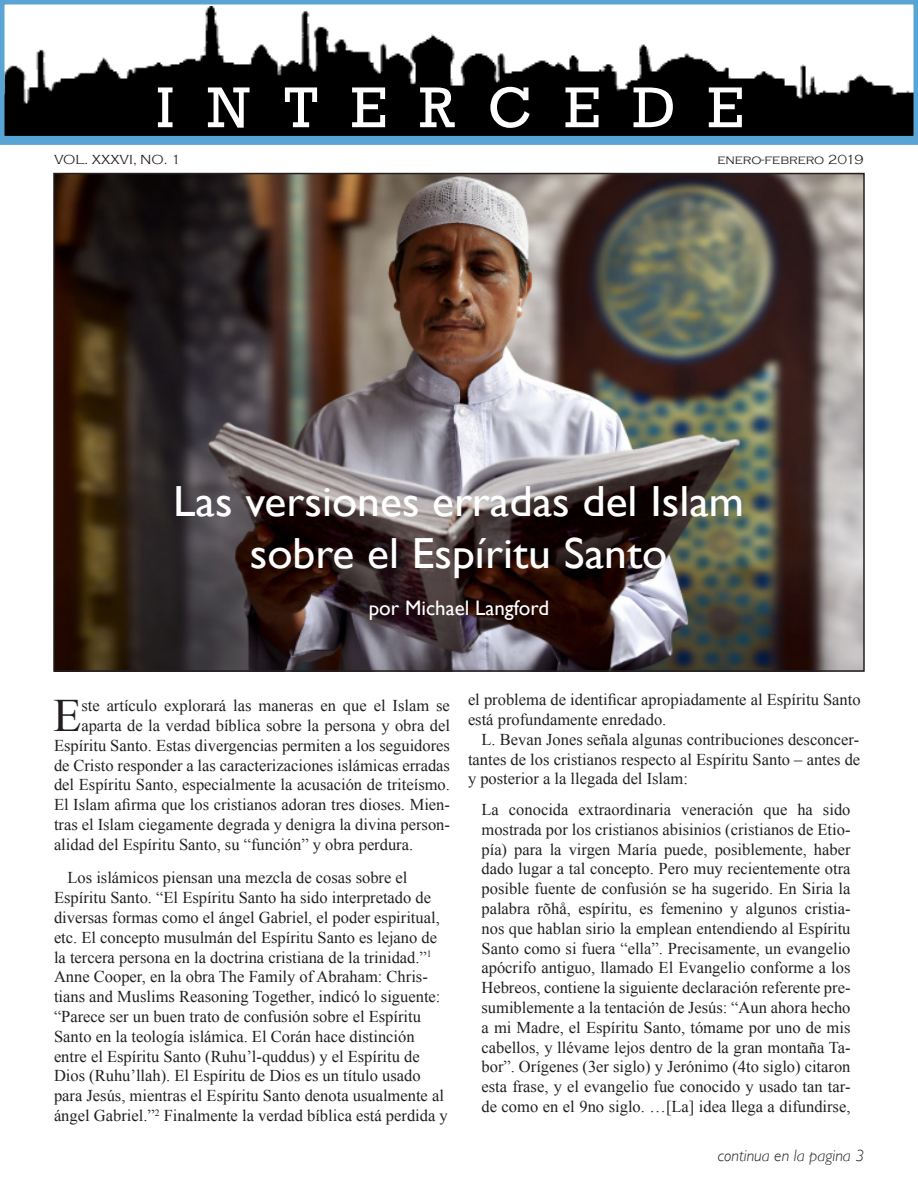
<style>
.page{position:relative;width:918px;height:1188px;background:#fff}
.page>*{position:absolute;margin:0;border:0;box-sizing:border-box;transform-origin:0 0}
.t1{font:54px "Rockwell";letter-spacing:.6em;color:#fff}
.t2{font:46.35px "Times New Roman";color:#231f20}
.t3{font:43.5px/52.2px "Gill Sans";color:#fff;text-align:center;scale:1.05 1}
.t4{font:21px "Gill Sans";color:#fff}
.t5{font:16.5px/19.8px "Times New Roman";color:#231f20}
.t6{font:italic 300 16.5px "Gill Sans";color:#231f20}
.t7{font:300 13.5px "Copperplate Gothic";color:#231f20}
</style>
<div class="page">
<svg style="left:0;top:0;width:918px;height:145px"></svg>
<img style="left:56px;top:176px;width:806px;height:493px">
<p class="t1" style="left:156px;top:74px;width:589px">INTERCEDE</p>
<p class="t7" style="left:54px;top:152px;width:128px">VOL. XXXVI, NO. 1</p>
<p class="t7" style="left:717px;top:152px;width:148px">enero-febrero 2019</p>
<p class="t3" style="left:173px;top:475px;width:545px">Las versiones erradas del Islam sobre el Espíritu Santo</p>
<p class="t4" style="left:369px;top:596px;width:182px">por Michael Langford</p>
<p class="t2" style="left:53px;top:684px;width:30px">E</p>
<p class="t5" style="left:81px;top:696px;width:370px">ste artículo explorará las maneras en que el Islam se</p>
<p class="t5" style="left:81px;top:715px;width:370px">aparta de la verdad bíblica sobre la persona y obra del</p>
<p class="t5" style="left:54px;top:735px;width:397px">Espíritu Santo. Estas divergencias permiten a los seguidores</p>
<p class="t5" style="left:54px;top:755px;width:398px">de Cristo responder a las caracterizaciones islámicas erradas</p>
<p class="t5" style="left:54px;top:775px;width:398px">del Espíritu Santo, especialmente la acusación de triteísmo.</p>
<p class="t5" style="left:54px;top:795px;width:397px">El Islam afirma que los cristianos adoran tres dioses. Mien-</p>
<p class="t5" style="left:54px;top:814px;width:397px">tras el Islam ciegamente degrada y denigra la divina person-</p>
<p class="t5" style="left:54px;top:834px;width:361px">alidad del Espíritu Santo, su “función” y obra perdura.</p>
<p class="t5" style="left:54px;top:868px;width:395px;text-indent:14px">Los islámicos piensan una mezcla de cosas sobre el Espíritu Santo. “El Espíritu Santo ha sido interpretado de diversas formas como el ángel Gabriel, el poder espiritual, etc. El concepto musulmán del Espíritu Santo es lejano de la tercera persona en la doctrina cristiana de la trinidad.”<sup>1<br></sup>Anne Cooper, en la obra The Family of Abraham: Chris&shy;tians and Muslims Reasoning Together, indicó lo siguente: “Parece ser un buen trato de confusión sobre el Espíritu Santo en la teología islámica. El Corán hace distinción entre el Espíritu Santo (Ruhu’l-quddus) y el Espíritu de Dios (Ruhu’llah). El Espíritu de Dios es un título usado para Jesús, mientras el Espíritu Santo denota usualmente al ángel Gabriel.”<sup>2</sup> Finalmente la verdad bíblica está perdida y</p>
<p class="t5" style="left:468px;top:690px;width:394px">el problema de identificar apropiadamente al Espíritu Santo está profundamente enredado.</p>
<p class="t5" style="left:468px;top:729px;width:394px;text-align:justify;text-indent:14px">L. Bevan Jones señala algunas contribuciones desconcer&shy;tantes de los cristianos respecto al Espíritu Santo – antes de y posterior a la llegada del Islam:</p>
<p class="t5" style="left:482px;top:799px;width:371px;text-align:justify">La conocida extraordinaria veneración que ha sido mostrada por los cristianos abisinios (cristianos de Etio&shy;pía) para la virgen María puede, posiblemente, haber dado lugar a tal concepto. Pero muy recientemente otra posible fuente de confusión se ha sugerido. En Siria la palabra rõhå, espíritu, es femenino y algunos cristia&shy;nos que hablan sirio la emplean entendiendo al Espíritu Santo como si fuera “ella”. Precisamente, un evangelio apócrifo antiguo, llamado El Evangelio conforme a los Hebreos, contiene la siguiente declaración referente pre&shy;sumiblemente a la tentación de Jesús: “Aun ahora hecho a mi Madre, el Espíritu Santo, tómame por uno de mis cabellos, y llévame lejos dentro de la gran montaña Ta&shy;bor”. Orígenes (3er siglo) y Jerónimo (4to siglo) citaron esta frase, y el evangelio fue conocido y usado tan tar&shy;de como en el 9no siglo. …[La] idea llega a difundirse,</p>
<p class="t6" style="left:718px;top:1146px;width:148px">continua en la pagina 3</p>
</div>
